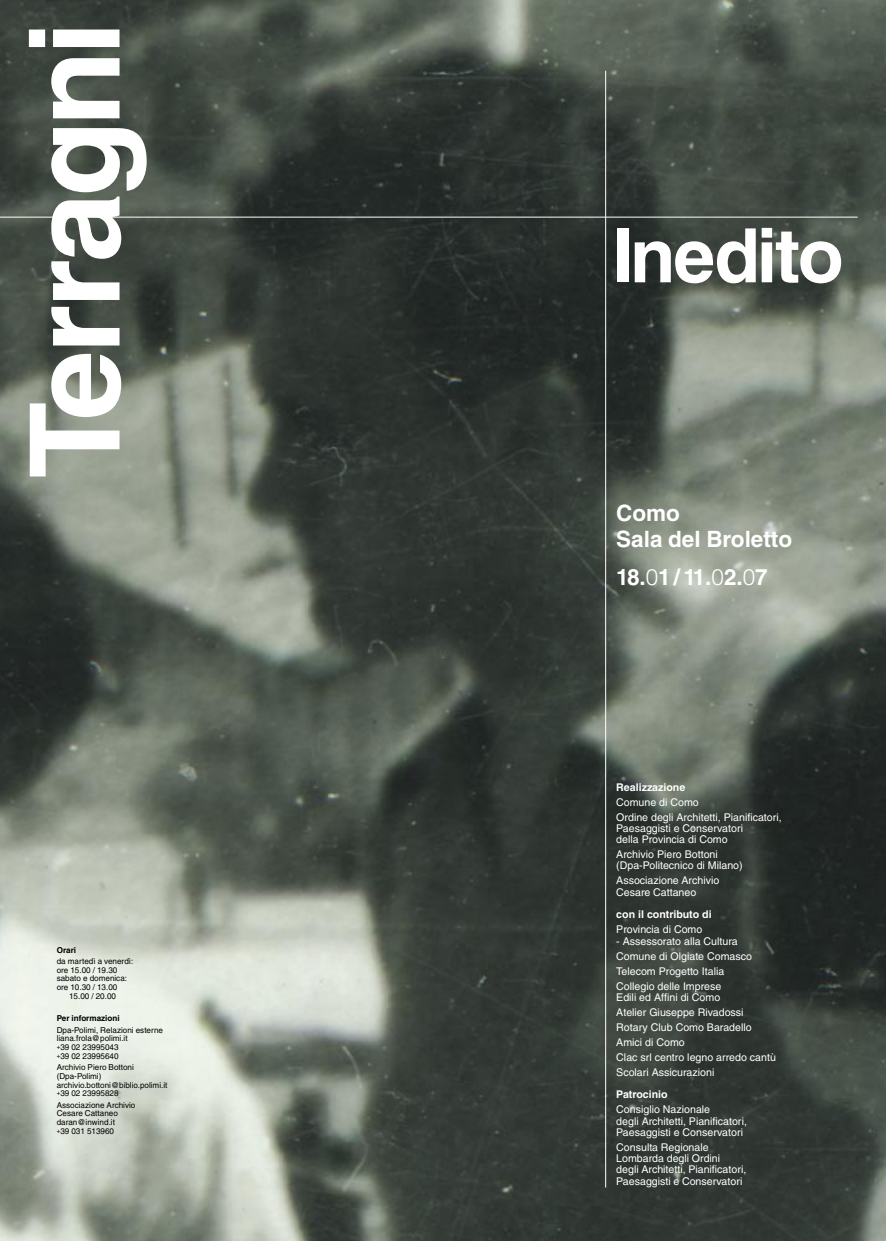
<style>
.page{position:relative;width:886px;height:1241px;background:#fff}
.page>*{position:absolute;margin:0;border:0;box-sizing:border-box;transform-origin:0 0}
.t1{font:700 125px "Helvetica";letter-spacing:-.035em;color:#fff}
.t2{font:700 75px "Helvetica";letter-spacing:-.03em;color:#fff}
.t3{font:700 22.5px "Helvetica";color:#fff}
.Body_Text{font:10.62px "Helvetica";color:#fff}
.t4{font:700 10.62px "Helvetica";color:#fff}
.t5{font:8.12px "Helvetica";color:#000}
.t6{font:700 8.12px "Helvetica";color:#000}
.s1{font-weight:300}
</style>
<div class="page">
<img style="left:0;top:0;width:886px;height:1240px">
<hr style="left:605px;top:71px;width:1px;height:1116px;background:#fff">
<hr style="left:0;top:217px;width:857px;height:1px;background:#fff">
<p class="t1" style="left:-1px;top:478px;width:459px;rotate:-90deg">Terragni</p>
<p class="t6" style="left:57px;top:944px;width:21px">Orari</p>
<p class="t5" style="left:57px;top:956px;width:78px">da martedì a venerdì:</p>
<p class="t5" style="left:57px;top:964px;width:62px">ore 15.00 / 19.30</p>
<p class="t5" style="left:57px;top:973px;width:72px">sabato e domenica:</p>
<p class="t5" style="left:57px;top:982px;width:62px">ore 10.30 / 13.00</p>
<p class="t5" style="left:69px;top:991px;width:48px">15.00 / 20.00</p>
<p class="t6" style="left:57px;top:1013px;width:65px">Per informazioni</p>
<p class="t5" style="left:57px;top:1024px;width:108px">Dpa-Polimi, Relazioni esterne</p>
<p class="t5" style="left:57px;top:1033px;width:73px">liana.frola@polimi.it</p>
<p class="t5" style="left:57px;top:1042px;width:63px"><sup>+</sup>39 02 23995043</p>
<p class="t5" style="left:57px;top:1051px;width:63px"><sup>+</sup>39 02 23995640</p>
<p class="t5" style="left:57px;top:1062px;width:79px">Archivio Piero Bottoni</p>
<p class="t5" style="left:57px;top:1071px;width:46px">(Dpa-Polimi)</p>
<p class="t5" style="left:57px;top:1079px;width:112px">archivio.bottoni@biblio.polimi.it</p>
<p class="t5" style="left:57px;top:1088px;width:63px"><sup>+</sup>39 02 23995828</p>
<p class="t5" style="left:57px;top:1099px;width:80px">Associazione Archivio</p>
<p class="t5" style="left:57px;top:1108px;width:63px">Cesare Cattaneo</p>
<p class="t5" style="left:57px;top:1117px;width:60px">daran@inwind.it</p>
<p class="t5" style="left:57px;top:1126px;width:59px"><sup>+</sup>39 031 513960</p>
<p class="t2" style="left:613px;top:210px;width:232px">Inedito</p>
<p class="t3" style="left:616px;top:499px;width:65px">Como</p>
<p class="t3" style="left:616px;top:525px;width:177px">Sala del Broletto</p>
<p class="t3" style="left:616px;top:563px;width:153px">18.<span class="s1">0</span>1 / 11.<span class="s1">0</span>2.<span class="s1">0</span>7</p>
<p class="t4" style="left:616px;top:780px;width:71px">Realizzazione</p>
<p class="Body_Text" style="left:616px;top:795px;width:84px">Comune di Como</p>
<p class="Body_Text" style="left:616px;top:810px;width:167px">Ordine degli Architetti, Pianificatori,</p>
<p class="Body_Text" style="left:616px;top:821px;width:128px">Paesaggisti e Conservatori</p>
<p class="Body_Text" style="left:616px;top:833px;width:113px">della Provincia di Como</p>
<p class="Body_Text" style="left:616px;top:848px;width:103px">Archivio Piero Bottoni</p>
<p class="Body_Text" style="left:616px;top:859px;width:128px">(Dpa-Politecnico di Milano)</p>
<p class="Body_Text" style="left:616px;top:874px;width:105px">Associazione Archivio</p>
<p class="Body_Text" style="left:616px;top:885px;width:82px">Cesare Cattaneo</p>
<p class="t4" style="left:616px;top:907px;width:97px">con il contributo di</p>
<p class="Body_Text" style="left:616px;top:923px;width:88px">Provincia di Como</p>
<p class="Body_Text" style="left:616px;top:934px;width:123px">- Assessorato alla Cultura</p>
<p class="Body_Text" style="left:616px;top:949px;width:137px">Comune di Olgiate Comasco</p>
<p class="Body_Text" style="left:616px;top:964px;width:109px">Telecom Progetto Italia</p>
<p class="Body_Text" style="left:616px;top:979px;width:107px">Collegio delle Imprese</p>
<p class="Body_Text" style="left:616px;top:990px;width:105px">Edili ed Affini di Como</p>
<p class="Body_Text" style="left:616px;top:1005px;width:129px">Atelier Giuseppe Rivadossi</p>
<p class="Body_Text" style="left:616px;top:1020px;width:137px">Rotary Club Como Baradello</p>
<p class="Body_Text" style="left:616px;top:1035px;width:70px">Amici di Como</p>
<p class="Body_Text" style="left:616px;top:1050px;width:161px">Clac srl centro legno arredo cantù</p>
<p class="Body_Text" style="left:616px;top:1065px;width:100px">Scolari Assicurazioni</p>
<p class="t4" style="left:616px;top:1087px;width:53px">Patrocinio</p>
<p class="Body_Text" style="left:616px;top:1103px;width:95px">Consiglio Nazionale</p>
<p class="Body_Text" style="left:616px;top:1114px;width:132px">degli Architetti, Pianificatori,</p>
<p class="Body_Text" style="left:616px;top:1125px;width:128px">Paesaggisti e Conservatori</p>
<p class="Body_Text" style="left:616px;top:1140px;width:94px">Consulta Regionale</p>
<p class="Body_Text" style="left:616px;top:1151px;width:105px">Lombarda degli Ordini</p>
<p class="Body_Text" style="left:616px;top:1163px;width:132px">degli Architetti, Pianificatori,</p>
<p class="Body_Text" style="left:616px;top:1174px;width:128px">Paesaggisti e Conservatori</p>
</div>
